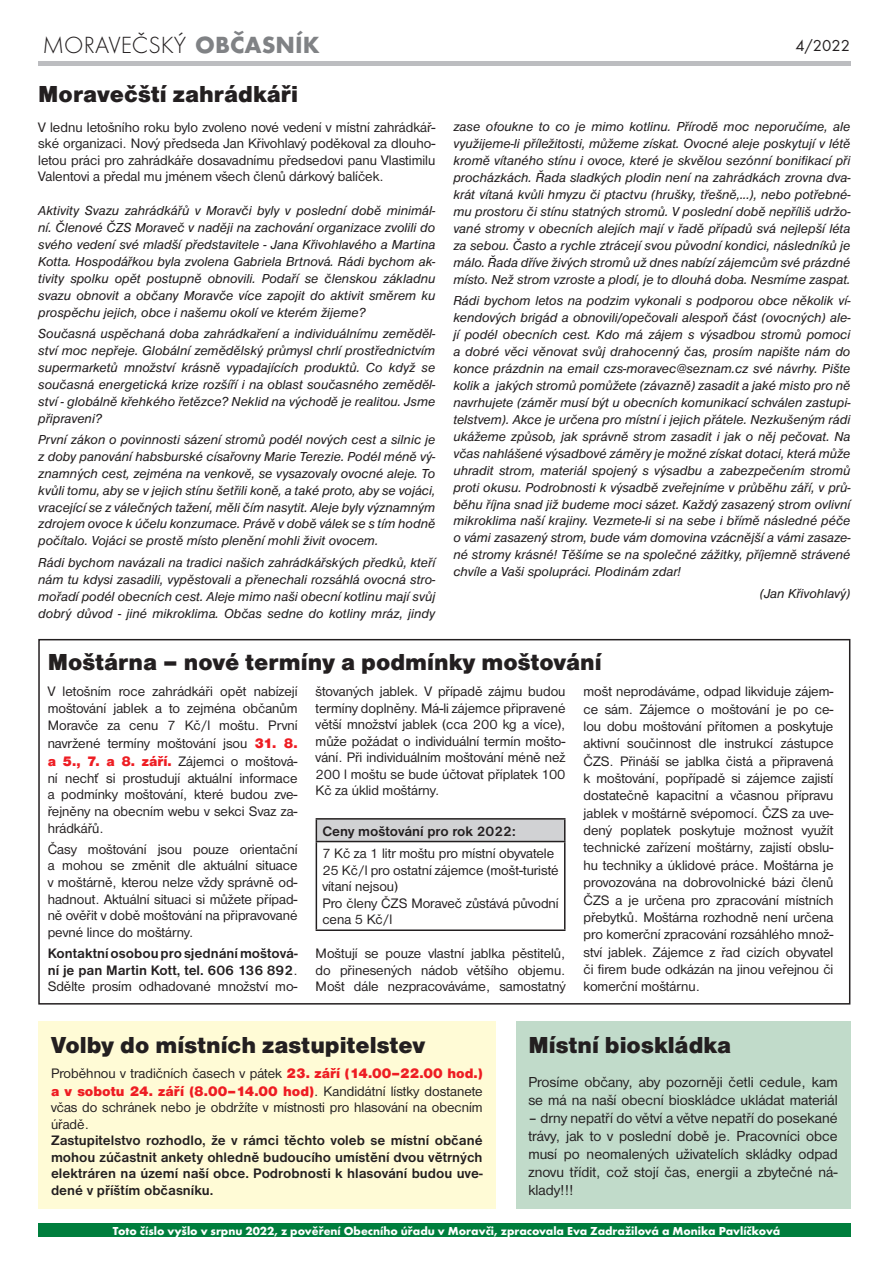
<style>
.page{position:relative;width:893px;height:1263px;background:#fff}
.page>*{position:absolute;margin:0;border:0;box-sizing:border-box;transform-origin:0 0}
.t1{font:24.3px "Futura TEE Ligh";color:#231f20}
.titulek{font:24px "Nimbus San DEE Blac";color:#231f20}
.t2{font:16.5px "Futura TEE";color:#231f20}
.t3{font:15px/18px "Nimbus San DEE";color:#231f20}
.t4{font:14.25px/17.4px "Nimbus San DEE";color:#231f20;text-align:justify}
.t5{font:700 14.25px/16.5px "Nimbus San DEE";color:#231f20;text-align:justify}
.podpis{font:italic 13.5px/17px "Nimbus San DEE";color:#231f20;text-align:justify}
.t6{font:700 12px "Futura TEE";color:#fff}
.s1{font-family:"Futura TEE";font-weight:700;color:#808285}
.s2{font-family:"Nimbus San DEE Blac";color:#ee1d23}
.s3{font-weight:400}
</style>
<div class="page">
<hr style="left:38px;top:61px;width:812px;height:4px;background:#bcbdc0">
<div style="left:38px;top:1223px;width:812px;height:14px;background:#007e3d"></div>
<div style="left:316px;top:819px;width:249px;height:22px;background:#d1d2d4"></div>
<hr style="left:316px;top:818px;width:249px;height:2px;background:#231f20">
<svg style="left:316px;top:820px;width:1px;height:21px"></svg>
<svg style="left:564px;top:820px;width:1px;height:21px"></svg>
<hr style="left:316px;top:841px;width:249px;height:1px;background:#231f20">
<hr style="left:316px;top:842px;width:1px;height:87px;background:#231f20">
<hr style="left:564px;top:842px;width:1px;height:87px;background:#231f20">
<hr style="left:316px;top:929px;width:249px;height:2px;background:#231f20">
<div style="left:38px;top:1022px;width:457px;height:187px;background:#fffbd6"></div>
<div style="left:516px;top:1022px;width:334px;height:187px;background:#c1dbca"></div>
<div style="left:38px;top:639px;width:812px;height:365px;border:2px solid #231f20"></div>
<p class="t1" style="left:43px;top:31px;width:279px">MORAVEČSKÝ <span class="s1">OBČASNÍK</span></p>
<p class="t2" style="left:795px;top:35px;width:56px">4/2022</p>
<p class="titulek" style="left:38px;top:80px;width:261px">Moravečští zahrádkáři</p>
<p class="t4" style="left:38px;top:119px;width:399px;line-height:16.5px">V lednu letošního roku bylo zvoleno nové vedení v místní zahrádkář&shy;ské organizaci. Nový předseda Jan Křivohlavý poděkoval za dlouho&shy;letou práci pro zahrádkáře dosavadnímu předsedovi panu Vlastimilu Valentovi a předal mu jménem všech členů dárkový balíček.</p>
<p class="podpis" style="left:38px;top:202px;width:399px">Aktivity Svazu zahrádkářů v Moravči byly v poslední době minimál&shy;ní. Členové ČZS Moraveč v naději na zachování organizace zvolili do svého vedení své mladší představitele - Jana Křivohlavého a Martina Kotta. Hospodářkou byla zvolena Gabriela Brtnová. Rádi bychom ak&shy;tivity spolku opět postupně obnovili. Podaří se členskou základnu svazu obnovit a občany Moravče více zapojit do aktivit směrem ku prospěchu jejich, obce i našemu okolí ve kterém žijeme?</p>
<p class="podpis" style="left:38px;top:325px;width:399px">Současná uspěchaná doba zahrádkaření a individuálnímu zeměděl&shy;ství moc nepřeje. Globální zemědělský průmysl chrlí prostřednictvím supermarketů množství krásně vypadajících produktů. Co když se současná energetická krize rozšíří i na oblast současného zeměděl&shy;ství - globálně křehkého řetězce? Neklid na východě je realitou. Jsme připraveni?</p>
<p class="podpis" style="left:38px;top:431px;width:399px">První zákon o povinnosti sázení stromů podél nových cest a silnic je z doby panování habsburské císařovny Marie Terezie. Podél méně vý&shy;znamných cest, zejména na venkově, se vysazovaly ovocné aleje. To kvůli tomu, aby se v jejich stínu šetřili koně, a také proto, aby se vojáci, vracející se z válečných tažení, měli čím nasytit. Aleje byly významným zdrojem ovoce k účelu konzumace. Právě v době válek se s tím hodně počítalo. Vojáci se prostě místo plenění mohli živit ovocem.</p>
<p class="podpis" style="left:38px;top:554px;width:399px">Rádi bychom navázali na tradici našich zahrádkářských předků, kteří nám tu kdysi zasadili, vypěstovali a přenechali rozsáhlá ovocná stro&shy;mořadí podél obecních cest. Aleje mimo naši obecní kotlinu mají svůj dobrý důvod - jiné mikroklima. Občas sedne do kotliny mráz, jindy</p>
<p class="podpis" style="left:453px;top:119px;width:399px">zase ofoukne to co je mimo kotlinu. Přírodě moc neporučíme, ale využijeme-li příležitosti, můžeme získat. Ovocné aleje poskytují v létě kromě vítaného stínu i ovoce, které je skvělou sezónní bonifikací při procházkách. Řada sladkých plodin není na zahrádkách zrovna dva&shy;krát vítaná kvůli hmyzu či ptactvu (hrušky, třešně,...), nebo potřebné&shy;mu prostoru či stínu statných stromů. V poslední době nepříliš udržo&shy;vané stromy v obecních alejích mají v řadě případů svá nejlepší léta za sebou. Často a rychle ztrácejí svou původní kondici, následníků je málo. Řada dříve živých stromů už dnes nabízí zájemcům své prázdné místo. Než strom vzroste a plodí, je to dlouhá doba. Nesmíme zaspat.</p>
<p class="podpis" style="left:453px;top:292px;width:399px">Rádi bychom letos na podzim vykonali s podporou obce několik ví&shy;kendových brigád a obnovili/opečovali alespoň část (ovocných) ale&shy;jí podél obecních cest. Kdo má zájem s výsadbou stromů pomoci a dobré věci věnovat svůj drahocenný čas, prosím napište nám do konce prázdnin na email czs-moravec@seznam.cz své návrhy. Pište kolik a jakých stromů pomůžete (závazně) zasadit a jaké misto pro ně navrhujete (záměr musí být u obecních komunikací schválen zastupi&shy;telstvem). Akce je určena pro místní i jejich přátele. Nezkušeným rádi ukážeme způsob, jak správně strom zasadit i jak o něj pečovat. Na včas nahlášené výsadbové záměry je možné získat dotaci, která může uhradit strom, materiál spojený s výsadbu a zabezpečením stromů proti okusu. Podrobnosti k výsadbě zveřejníme v průběhu září, v prů&shy;běhu října snad již budeme moci sázet. Každý zasazený strom ovlivní mikroklima naší krajiny. Vezmete-li si na sebe i břímě následné péče o vámi zasazený strom, bude vám domovina vzácnější a vámi zasaze&shy;né stromy krásné! Těšíme se na společné zážitky, příjemně strávené chvíle a Vaši spolupráci. Plodinám zdar!</p>
<p class="podpis" style="left:760px;top:585px;width:92px">(Jan Křivohlavý)</p>
<p class="titulek" style="left:48px;top:648px;width:556px">Moštárna – nové termíny a podmínky moštování</p>
<p class="t4" style="left:48px;top:683px;width:251px;line-height:16.6px">V letošním roce zahrádkáři opět nabízejí moštování jablek a to zejména občanům Moravče za cenu 7 Kč/l moštu. První</p>
<p class="t4" style="left:48px;top:734px;width:251px;line-height:18.1px">navržené termíny moštování jsou <span class="s2">31. 8. a 5., 7. a 8. září.</span> Zájemci o moštová-</p>
<p class="t4" style="left:48px;top:770px;width:251px;line-height:16.6px">ní nechť si prostudují aktuální informace a podmínky moštování, které budou zve&shy;řejněny na obecním webu v sekci Svaz za&shy;hrádkářů.</p>
<p class="t4" style="left:48px;top:841px;width:251px;line-height:16.6px">Časy moštování jsou pouze orientační a mohou se změnit dle aktuální situace v moštárně, kterou nelze vždy správně od&shy;hadnout. Aktuální situaci si můžete případ&shy;ně ověřit v době moštování na připravované pevné lince do moštárny.</p>
<p class="t5" style="left:48px;top:945px;width:251px">Kontaktní osobou pro sjednání moštová&shy;ní je pan Martin Kott, tel. 606 136 892<span class="s3">.<br>Sdělte prosím odhadované množství mo-</span></p>
<p class="t4" style="left:316px;top:683px;width:251px;line-height:16.5px">štovaných jablek. V případě zájmu budou termíny doplněny. Má-li zájemce připravené větší množství jablek (cca 200 kg a více), může požádat o individuální termín mošto&shy;vání. Při individuálním moštování méně než 200 l moštu se bude účtovat příplatek 100<br>Kč za úklid moštárny.</p>
<p class="t5" style="left:322px;top:823px;width:195px">Ceny moštování pro rok 2022:</p>
<p class="t4" style="left:322px;top:845px;width:233px">7 Kč za 1 litr moštu pro místní obyvatele</p>
<p class="t4" style="left:322px;top:862px;width:238px;line-height:16.5px">25 Kč/l pro ostatní zájemce (mošt-turisté vítaní nejsou)</p>
<p class="t4" style="left:322px;top:895px;width:238px;line-height:16.5px">Pro členy ČZS Moraveč zůstává původní cena 5 Kč/l</p>
<p class="t4" style="left:316px;top:946px;width:251px;line-height:16.5px">Moštují se pouze vlastní jablka pěstitelů, do přinesených nádob většího objemu.<br>Mošt dále nezpracováváme, samostatný</p>
<p class="t4" style="left:583px;top:683px;width:251px">mošt neprodáváme, odpad likviduje zájem&shy;ce sám. Zájemce o moštování je po ce&shy;lou dobu moštování přítomen a poskytuje aktivní součinnost dle instrukcí zástupce ČZS. Přináší se jablka čistá a připravená k moštování, popřípadě si zájemce zajistí dostatečně kapacitní a včasnou přípravu jablek v moštárně svépomocí. ČZS za uve&shy;dený poplatek poskytuje možnost využít technické zařízení moštárny, zajistí obslu&shy;hu techniky a úklidové práce. Moštárna je provozována na dobrovolnické bázi členů ČZS a je určena pro zpracování místních přebytků. Moštárna rozhodně není určena pro komerční zpracování rozsáhlého množ&shy;ství jablek. Zájemce z řad cizích obyvatel či firem bude odkázán na jinou veřejnou či komerční moštárnu.</p>
<p class="titulek" style="left:51px;top:1030px;width:376px">Volby do místních zastupitelstev</p>
<p class="t4" style="left:51px;top:1064px;width:433px;line-height:18px">Proběhnou v tradičních časech v pátek <span class="s2">23. září (14.00–22.00 hod.) a v sobotu 24. září (8.00–14.00 hod)</span>. Kandidátní lístky dostanete</p>
<p class="t4" style="left:51px;top:1099px;width:433px;line-height:16.5px">včas do schránek nebo je obdržíte v místnosti pro hlasování na obecním úřadě.</p>
<p class="t5" style="left:51px;top:1132px;width:433px">Zastupitelstvo rozhodlo, že v rámci těchto voleb se místní občané mohou zúčastnit ankety ohledně budoucího umístění dvou větrných elektráren na území naší obce. Podrobnosti k hlasování budou uve&shy;dené v příštím občasníku.</p>
<p class="titulek" style="left:528px;top:1030px;width:204px">Místní bioskládka</p>
<p class="t3" style="left:528px;top:1073px;width:311px">Prosíme občany, aby pozorněji četli cedule, kam se má na naší obecní bioskládce ukládat materiál</p>
<p class="t3" style="left:528px;top:1109px;width:311px;text-align:justify">– drny nepatří do větví a větve nepatří do posekané trávy, jak to v poslední době je. Pracovníci obce musí po neomalených uživatelích skládky odpad znovu třídit, což stojí čas, energii a zbytečné ná&shy;klady!!!</p>
<p class="t6" style="left:113px;top:1223px;width:669px">Toto číslo vyšlo v srpnu 2022, z pověření Obecního úřadu v Moravči, zpracovala Eva Zadražilová a Monika Pavlíčková</p>
</div>
